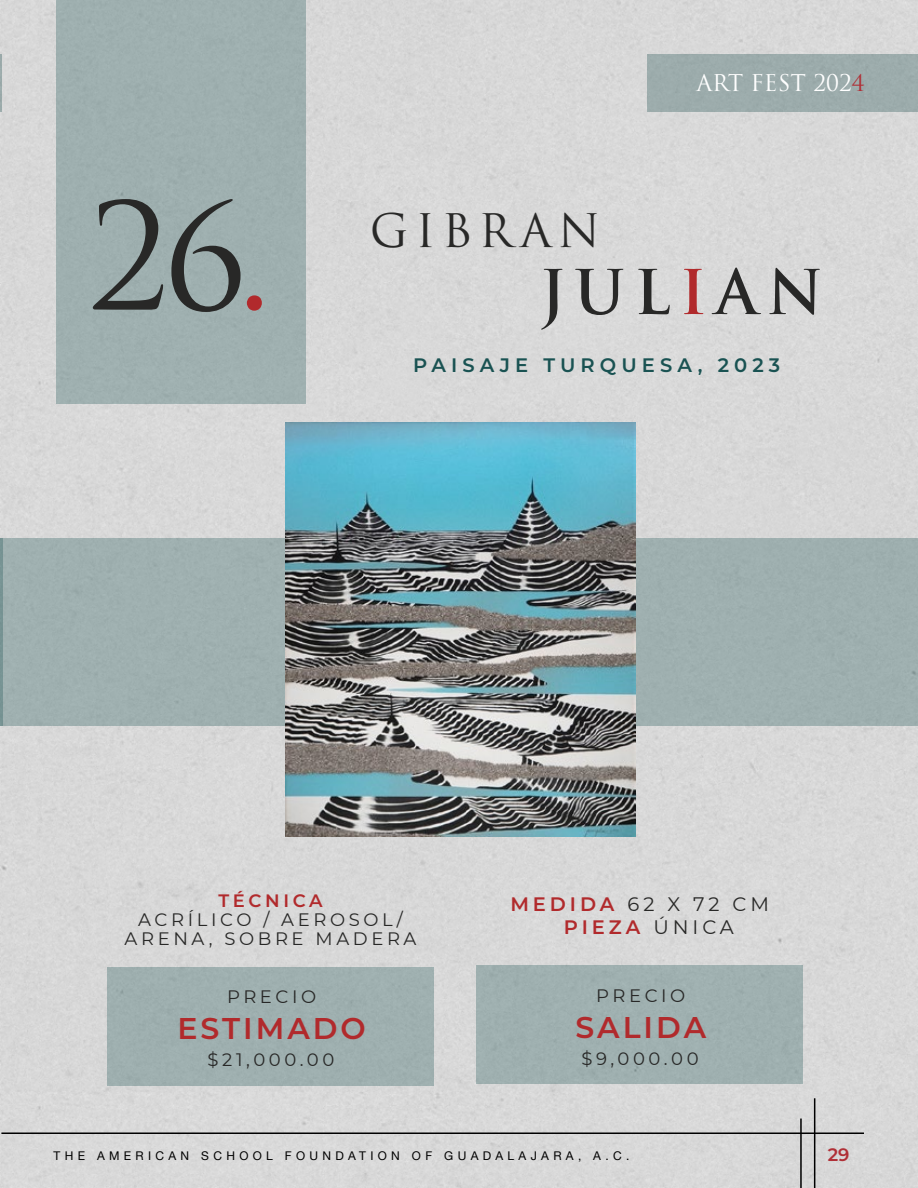
<style>
.page{position:relative;width:918px;height:1188px;background:#d8d8d8}
.page>*{position:absolute;margin:0;border:0;box-sizing:border-box;transform-origin:0 0}
.t1{font:144px "Trajan Pro 3";color:#282827}
.t2{font:700 60px "Trajan Pro";letter-spacing:.15em;color:#282827}
.t3{font:45px "Trajan Pro 3";letter-spacing:.15em;color:#282827}
.t4{font:600 30px "Montserrat";letter-spacing:.1em;color:#b12a2c}
.t5{font:22.5px "Trajan Pro";color:#fff}
.t6{font:19.5px/22.5px "Montserrat";color:#282827}
.t7{font:600 19.5px "Montserrat";letter-spacing:.26em;color:#195252}
.t8{font:18px/18.6px "Montserrat";letter-spacing:.2em;color:#282827;text-align:center}
.t9{font:600 18px "Montserrat";letter-spacing:.2em;color:#b12a2c}
.t10{font:600 18px "Montserrat";color:#b03037}
.t11{font:12px "Helvetica Neue";letter-spacing:.36em;color:#000}
.s1{color:#b12a2c}
.s2{font-family:"Trajan Pro 3"}
.s3{color:#b03037}
.s4{font-weight:600;color:#b12a2c}
</style>
<div class="page">
<hr style="left:1px;top:1132px;width:863px;height:2px;background:#000">
<hr style="left:814px;top:1098px;width:1px;height:90px;background:#000">
<hr style="left:800px;top:1119px;width:2px;height:69px;background:#000">
<div style="left:647px;top:54px;width:271px;height:57px;background:#9cabab"></div>
<hr style="left:0;top:54px;width:1px;height:57px;background:#135151">
<div style="left:0;top:539px;width:918px;height:187px;background:#9fb0b0"></div>
<div style="left:107px;top:967px;width:327px;height:118px;background:#9fb0b0"></div>
<div style="left:476px;top:966px;width:327px;height:118px;background:#9fb0b0"></div>
<div style="left:56px;top:0;width:249px;height:404px;background:#9fb0b0"></div>
<img style="left:286px;top:423px;width:349px;height:413px">
<h1 class="t1" style="left:89px;top:159px;width:185px">26<span class="s1">.</span></h1>
<p class="t5" style="left:696px;top:69px;width:170px"><span class="s2">ART</span> FEST 202<span class="s3">4</span></p>
<h3 class="t3" style="left:370px;top:200px;width:232px">GIBRAN</h3>
<h2 class="t2" style="left:540px;top:255px;width:285px">JUL<span class="s1">I</span>AN</h2>
<p class="t7" style="left:413px;top:351px;width:369px">PAISAJE TURQUESA, 2023</p>
<p class="t9" style="left:219px;top:888px;width:106px">TÉCNICA</p>
<p class="t8" style="left:125px;top:910px;width:293px">ACRÍLICO / AEROSOL/<br>ARENA, SOBRE MADERA</p>
<p class="t6" style="left:564px;top:892px;width:207px;text-indent:-53px"><span class="s4">MEDIDA</span> 62 X 72 CM<br><span class="s4">PIEZA</span> ÚNICA</p>
<p class="t8" style="left:227px;top:987px;width:91px">PRECIO</p>
<p class="t8" style="left:596px;top:986px;width:91px">PRECIO</p>
<h3 class="t4" style="left:177px;top:1007px;width:190px">ESTIMADO</h3>
<h3 class="t4" style="left:575px;top:1006px;width:132px">SALIDA</h3>
<p class="t8" style="left:208px;top:1050px;width:128px">$21,000.00</p>
<p class="t8" style="left:582px;top:1049px;width:119px">$9,000.00</p>
<p class="t11" style="left:54px;top:1147px;width:577px">THE AMERICAN SCHOOL FOUNDATION OF GUADALAJARA, A.C.</p>
<p class="t10" style="left:828px;top:1141px;width:23px">29</p>
</div>
